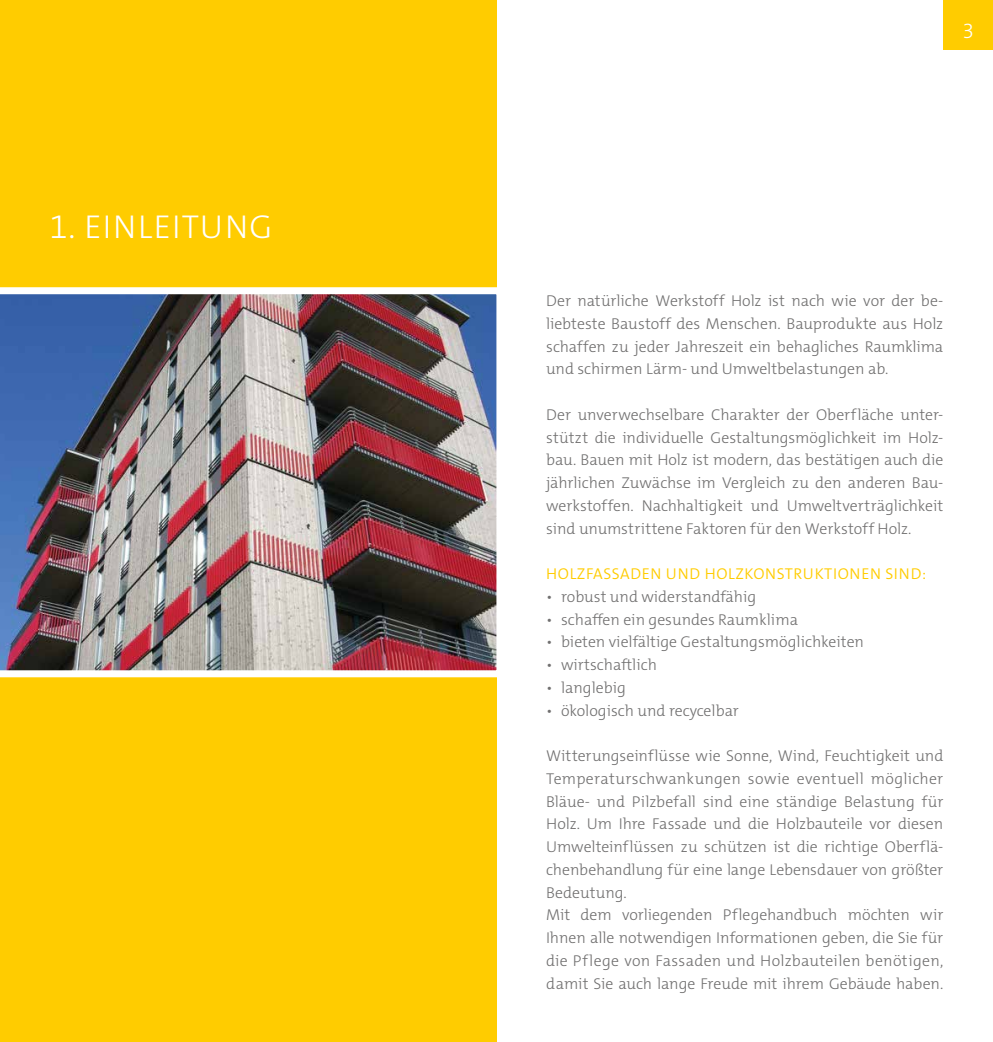
<style>
.page{position:relative;width:993px;height:1042px;background:#fff}
.page>*{position:absolute;margin:0;border:0;box-sizing:border-box;transform-origin:0 0}
.t1{font:300 33.25px "The Mix C4 s";letter-spacing:.04em;color:#fff}
.t2{font:300 21px "The Mix C4 s";color:#fff}
.t3{font:300 15.75px/22.8px "The Mix C4 s";color:#706f6f;text-align:justify}
.t4{font:300 15.75px "The Mix C4 s";letter-spacing:.04em;color:#fc0}
</style>
<div class="page">
<div style="left:943px;top:0;width:49px;height:50px;background:#fc0"></div>
<div style="left:0;top:0;width:496px;height:1042px;background:#fc0"></div>
<img style="left:0;top:284px;width:497px;height:397px">
<h1 class="t1" style="left:50px;top:205px;width:224px">1. EINLEITUNG</h1>
<h2 class="t2" style="left:962px;top:18px;width:13px">3</h2>
<p class="t3" style="left:546px;top:289px;width:398px">Der natürliche Werkstoff Holz ist nach wie vor der be&shy;liebteste Baustoff des Menschen. Bauprodukte aus Holz schaffen zu jeder Jahreszeit ein behagliches Raumklima und schirmen Lärm- und Umweltbelastungen ab.</p>
<p class="t3" style="left:546px;top:403px;width:398px">Der unverwechselbare Charakter der Oberfläche unter&shy;stützt die individuelle Gestaltungsmöglichkeit im Holz&shy;bau. Bauen mit Holz ist modern, das bestätigen auch die jährlichen Zuwächse im Vergleich zu den anderen Bau&shy;werkstoffen. Nachhaltigkeit und Umweltverträglichkeit sind unumstrittene Faktoren für den Werkstoff Holz.</p>
<p class="t4" style="left:546px;top:564px;width:381px">HOLZFASSADEN UND HOLZKONSTRUKTIONEN SIND:</p>
<p class="t3" style="left:546px;top:585px;width:211px">• robust und widerstandfähig</p>
<p class="t3" style="left:546px;top:608px;width:253px">• schaffen ein gesundes Raumklima</p>
<p class="t3" style="left:546px;top:631px;width:319px">• bieten vielfältige Gestaltungsmöglichkeiten</p>
<p class="t3" style="left:546px;top:653px;width:112px">• wirtschaftlich</p>
<p class="t3" style="left:546px;top:676px;width:81px">• langlebig</p>
<p class="t3" style="left:546px;top:699px;width:194px">• ökologisch und recycelbar</p>
<p class="t3" style="left:546px;top:744px;width:398px;text-align:left">Witterungseinflüsse wie Sonne, Wind, Feuchtigkeit und Temperaturschwankungen sowie eventuell möglicher Bläue- und Pilzbefall sind eine ständige Belastung für Holz. Um Ihre Fassade und die Holzbauteile vor diesen Umwelteinflüssen zu schützen ist die richtige Oberflä&shy;chenbehandlung für eine lange Lebensdauer von größter Bedeutung.<br>Mit dem vorliegenden Pflegehandbuch möchten wir Ihnen alle notwendigen Informationen geben, die Sie für die Pflege von Fassaden und Holzbauteilen benötigen, damit Sie auch lange Freude mit ihrem Gebäude haben.</p>
</div>
